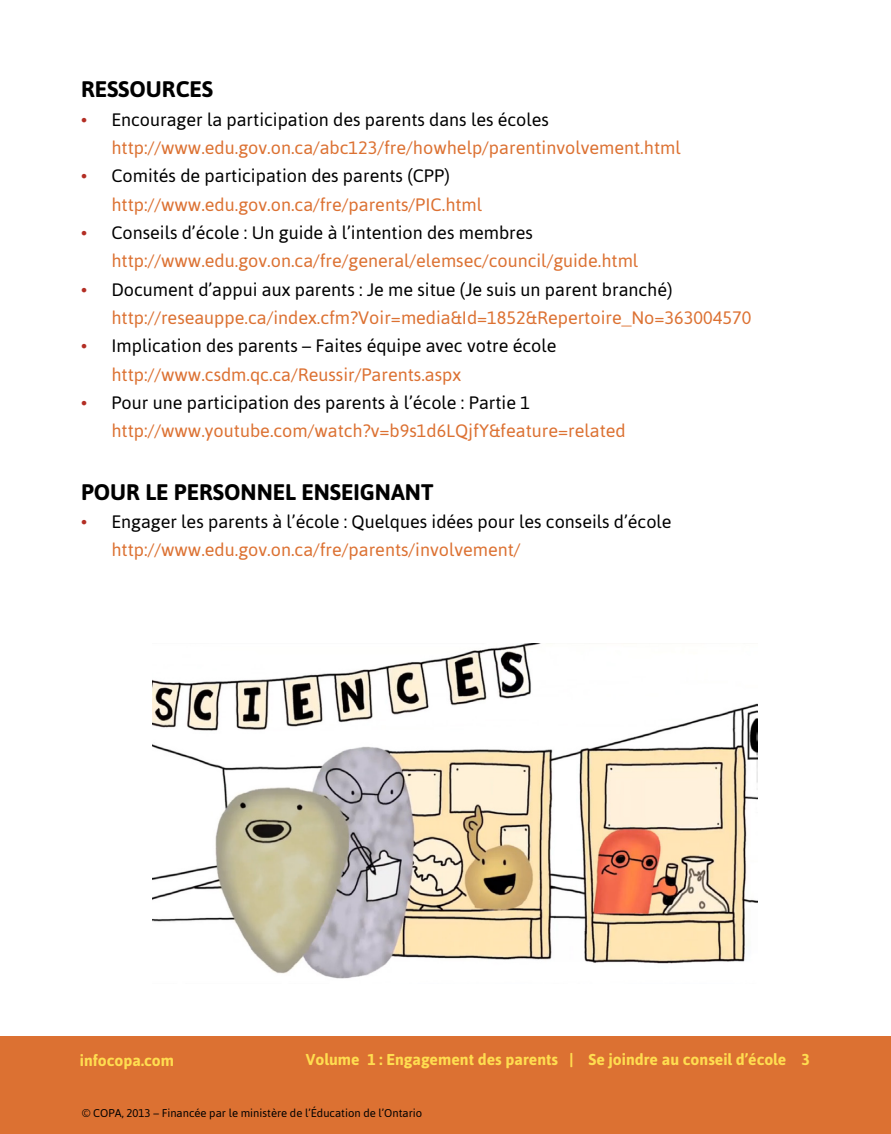
<style>
.page{position:relative;width:891px;height:1134px;background:#fff}
.page>*{position:absolute;margin:0;border:0;box-sizing:border-box;transform-origin:0 0}
.t1{font:700 22.5px "Asap";color:#000}
.t2{font:18px/28.3px "Asap";color:#dc7132}
.t3{font:18px/28.3px "Asap";color:#000}
.t4{font:700 15.75px "Asap";color:#ffdd50}
.t5{font:11.25px "Asap";color:#000}
.s1{color:#b32e24}
.s2{color:#000}
.s3{color:#dc7132}
</style>
<div class="page">
<div style="left:0;top:1037px;width:891px;height:97px;background:#dc7132"></div>
<img style="left:152px;top:643px;width:605px;height:336px">
<p class="t1" style="left:81px;top:76px;width:134px">RESSOURCES</p>
<p class="t2" style="left:111px;top:105px;width:571px;text-indent:-30px"><span class="s1">•</span> <span class="s2">Encourager la participation des parents dans les écoles </span>http://www.edu.gov.on.ca/abc123/fre/howhelp/parentinvolvement.html</p>
<p class="t2" style="left:111px;top:162px;width:372px;text-indent:-30px"><span class="s1">•</span> <span class="s2">Comités de participation des parents (CPP) </span>http://www.edu.gov.on.ca/fre/parents/PIC.html</p>
<p class="t2" style="left:111px;top:218px;width:528px;text-indent:-30px"><span class="s1">•</span> <span class="s2">Conseils d’école : Un guide à l’intention des membres </span>http://www.edu.gov.on.ca/fre/general/elemsec/council/guide.html</p>
<p class="t2" style="left:111px;top:275px;width:641px;text-indent:-30px"><span class="s1">•</span> <span class="s2">Document d’appui aux parents : Je me situe (Je suis un parent branché) </span>http://reseauppe.ca/index.cfm?Voir=media&amp;Id=1852&amp;Repertoire_No=363004570</p>
<p class="t3" style="left:111px;top:332px;width:447px;text-indent:-30px"><span class="s1">•</span> Implication des parents – Faites équipe avec votre école <span class="s3">http://www.csdm.qc.ca/Reussir/Parents.aspx</span></p>
<p class="t2" style="left:111px;top:388px;width:516px;text-indent:-30px"><span class="s1">•</span> <span class="s2">Pour une participation des parents à l’école : Partie 1 </span>http://www.youtube.com/watch?v=b9s1d6LQjfY&amp;feature=related</p>
<p class="t1" style="left:81px;top:479px;width:354px">POUR LE PERSONNEL ENSEIGNANT</p>
<p class="t3" style="left:111px;top:507px;width:562px;text-indent:-30px"><span class="s1">•</span> Engager les parents à l’école : Quelques idées pour les conseils d’école <span class="s3">http://www.edu.gov.on.ca/fre/parents/involvement/</span></p>
<p class="t4" style="left:80px;top:1051px;width:96px">infocopa.com</p>
<p class="t4" style="left:306px;top:1050px;width:506px">Volume 1 : Engagement des parents | Se joindre au conseil d’école 3</p>
<p class="t5" style="left:82px;top:1106px;width:342px">© COPA, 2013 – Financée par le ministère de l’Éducation de l’Ontario</p>
</div>
